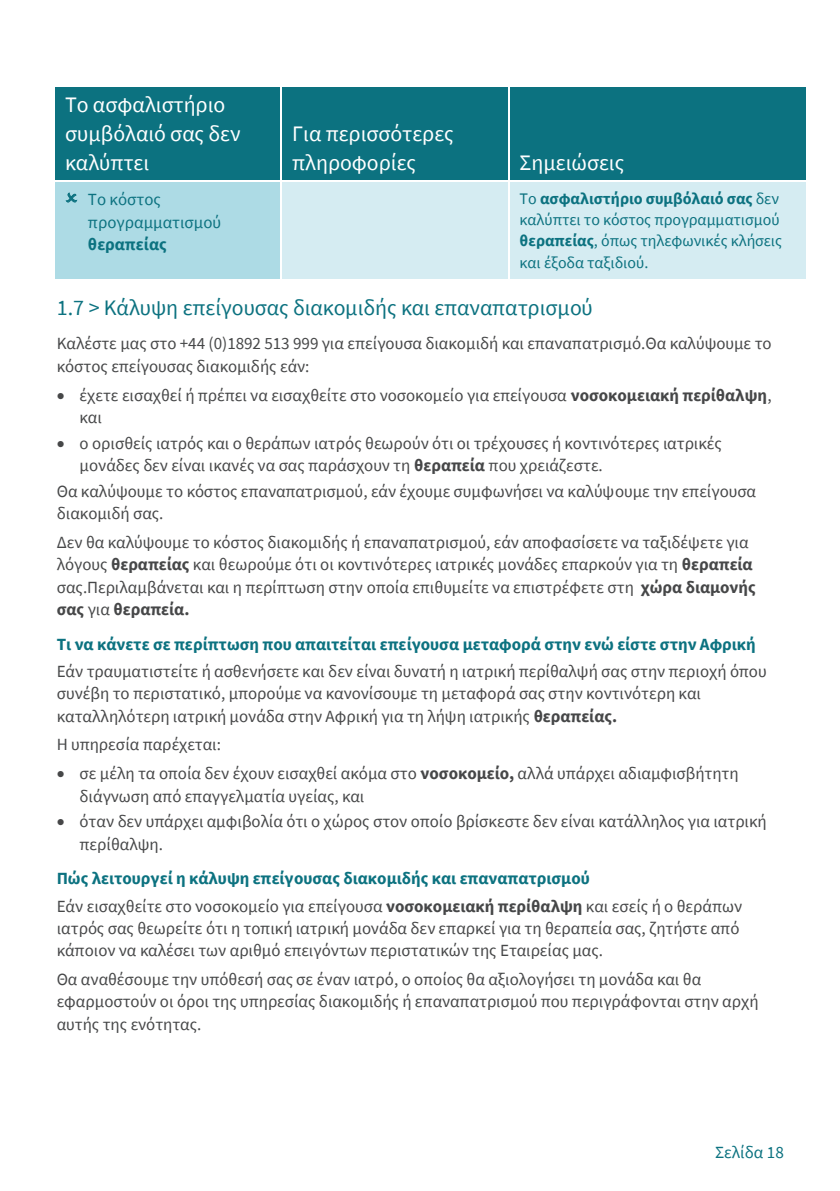
<style>
.page{position:relative;width:840px;height:1191px;background:#fff}
.page>*{position:absolute;margin:0;border:0;box-sizing:border-box;transform-origin:0 0}
.t1{font:22px/29px "Source Sans Pro";color:#fff}
.t2{font:22px "Source Sans Pro";color:#0c7280}
.t3{font:17px/22.4px "Source Sans Pro";color:#464748}
.t4{font:700 17px/27.2px "Source Sans Pro";color:#0c7280}
.t5{font:17px/22.4px "Source Sans Pro";color:#0c7280}
.t6{font:16px/21.2px "Source Sans Pro";color:#0c7280}
.s1{font-weight:700}
.s2{font-family:"Source Sans Pro Regular 2"}
.s3{font-weight:700;color:#0c7280}
.s4{font-family:"Source Sans Pro Bold 2"}
.s5{font-weight:400;color:#464748}
.s6{color:#464748}
</style>
<div class="page">
<div style="left:55px;top:87px;width:225px;height:93px;background:#0c7280"></div>
<div style="left:282px;top:87px;width:225px;height:93px;background:#0c7280"></div>
<div style="left:509px;top:87px;width:296px;height:93px;background:#0c7280"></div>
<div style="left:55px;top:182px;width:225px;height:97px;background:#addbe5"></div>
<div style="left:282px;top:182px;width:225px;height:97px;background:#d5ecf2"></div>
<div style="left:509px;top:182px;width:296px;height:97px;background:#d5ecf2"></div>
<p class="t1" style="left:65px;top:90px;width:177px">Το ασφαλιστήριο συμβόλαιό σας δεν καλύπτει</p>
<p class="t1" style="left:292px;top:119px;width:163px">Για περισσότερες πληροφορίες</p>
<p class="t1" style="left:519px;top:148px;width:106px">Σημειώσεις</p>
<p class="t5" style="left:88px;top:188px;width:135px">Το κόστος προγραμματισμού <span class="s1">θεραπείας</span></p>
<p class="t6" style="left:519px;top:188px;width:264px">Το <span class="s1">ασφαλιστήριο συμβόλαιό σας</span> δεν καλύπτει το κόστος προγραμματισμού <span class="s1">θεραπείας</span>, όπως τηλεφωνικές κλήσεις και έξοδα ταξιδιού<span class="s2">.</span></p>
<p class="t2" style="left:57px;top:293px;width:537px"><span class="s2">1.7 &gt;</span> Κάλυψη επείγουσας διακομιδής και επαναπατρισμού</p>
<p class="t3" style="left:57px;top:332px;width:716px">Καλέστε μας στο +44 (0)1892 513 999 για επείγουσα διακομιδή και επαναπατρισμό.Θα καλύψουμε το κόστος επείγουσας διακομιδής εάν:</p>
<p class="t3" style="left:79px;top:384px;width:693px;text-indent:-23px">• έχετε εισαχθεί ή πρέπει να εισαχθείτε στο νοσοκομείο για επείγουσα <span class="s1">νοσοκομειακή περίθαλψη</span><span class="s2">, </span>και</p>
<p class="t3" style="left:79px;top:432px;width:643px;text-indent:-23px">• ο ορισθείς ιατρός και ο θεράπων ιατρός θεωρούν ότι οι τρέχουσες ή κοντινότερες ιατρικές μονάδες δεν είναι ικανές να σας παράσχουν τη <span class="s1">θεραπεία</span> που χρειάζεστε.</p>
<p class="t3" style="left:57px;top:480px;width:700px">Θα καλύψουμε το κόστος επαναπατρισμού, εάν έχουμε συμφωνήσει να καλύψουμε την επείγουσα διακομιδή σας.</p>
<p class="t3" style="left:57px;top:531px;width:700px">Δεν θα καλύψουμε το κόστος διακομιδής ή επαναπατρισμού, εάν αποφασίσετε να ταξιδέψετε για λόγους <span class="s1">θεραπείας</span> και θεωρούμε ότι οι κοντινότερες ιατρικές μονάδες επαρκούν για τη <span class="s1">θεραπεία </span>σας.Περιλαμβάνεται και η περίπτωση στην οποία επιθυμείτε να επιστρέφετε στη <span class="s1">χώρα διαμονής σας</span> για <span class="s1">θεραπεία.</span></p>
<p class="t3" style="left:57px;top:630px;width:711px;line-height:27.4px"><span class="s3">Τι να κάνετε σε περίπτωση που απαιτείται επείγουσα μεταφορά στην ενώ είστε στην Αφρική<br></span>Εάν τραυματιστείτε ή ασθενήσετε και δεν είναι δυνατή η ιατρική περίθαλψή σας στην περιοχή όπου</p>
<p class="t3" style="left:57px;top:682px;width:645px">συνέβη το περιστατικό, μπορούμε να κανονίσουμε τη μεταφορά σας στην κοντινότερη και καταλληλότερη ιατρική μονάδα στην Αφρική για τη λήψη ιατρικής <span class="s1">θεραπείας.</span></p>
<p class="t3" style="left:57px;top:733px;width:166px">Η υπηρεσία παρέχεται:</p>
<p class="t3" style="left:79px;top:762px;width:660px;text-indent:-23px">• σε μέλη τα οποία δεν έχουν εισαχθεί ακόμα στο <span class="s1">νοσοκομείο</span><span class="s4">,</span> αλλά υπάρχει αδιαμφισβήτητη διάγνωση από επαγγελματία υγείας, και</p>
<p class="t3" style="left:79px;top:810px;width:688px;text-indent:-23px">• όταν δεν υπάρχει αμφιβολία ότι ο χώρος στον οποίο βρίσκεστε δεν είναι κατάλληλος για ιατρική περίθαλψη.</p>
<p class="t4" style="left:57px;top:865px;width:686px">Πώς λειτουργεί η κάλυψη επείγουσας διακομιδής και επαναπατρισμού<br><span class="s5">Εάν εισαχθείτε στο νοσοκομείο για επείγουσα</span> <span class="s6">νοσοκομειακή περίθαλψη</span> <span class="s5">και εσείς ή ο θεράπων</span></p>
<p class="t3" style="left:57px;top:917px;width:684px">ιατρός σας θεωρείτε ότι η τοπική ιατρική μονάδα δεν επαρκεί για τη θεραπεία σας, ζητήστε από κάποιον να καλέσει των αριθμό επειγόντων περιστατικών της Εταιρείας μας.</p>
<p class="t3" style="left:57px;top:968px;width:703px">Θα αναθέσουμε την υπόθεσή σας σε έναν ιατρό, ο οποίος θα αξιολογήσει τη μονάδα και θα εφαρμοστούν οι όροι της υπηρεσίας διακομιδής ή επαναπατρισμού που περιγράφονται στην αρχή αυτής της ενότητας.</p>
<p class="t5" style="left:714px;top:1141px;width:70px">Σελίδα <span class="s2">18</span></p>
</div>
